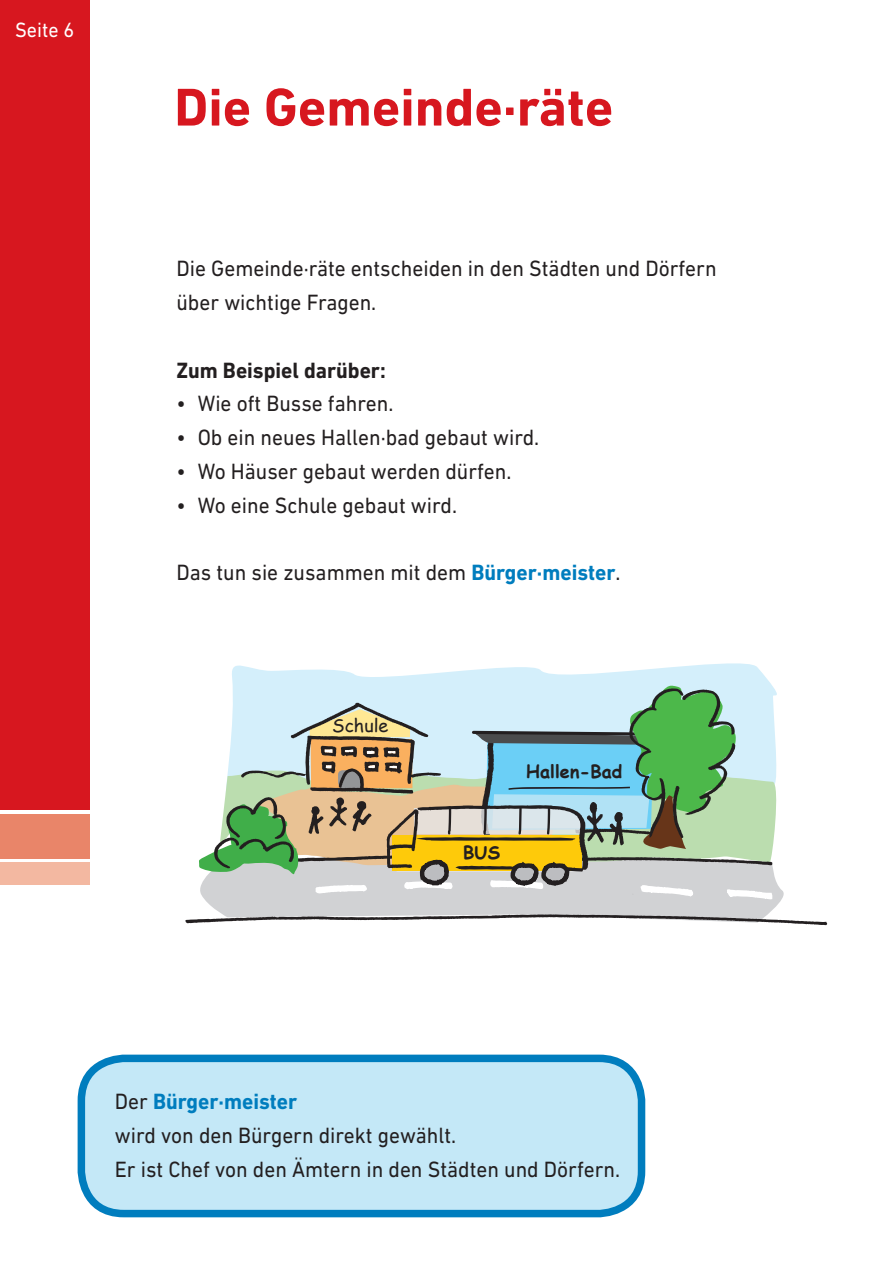
<style>
.page{position:relative;width:893px;height:1263px;background:#fff}
.page>*{position:absolute;margin:0;border:0;box-sizing:border-box;transform-origin:0 0}
.t1{font:700 54px "DIN Next LT Pro";color:#d7171f}
.t2{font:22.5px "DIN Next LT Pro";color:#231f20;scale:.95 1}
.t3{font:700 22.5px "DIN Next LT Pro";color:#231f20;scale:.95 1}
.t4{font:700 22.5px "DIN Next LT Pro";color:#007dbe;scale:.95 1}
.t5{font:21px "DIN Next LT Pro";color:#fff;scale:.95 1}
.t6{font:700 18px "Comic Sans MS";color:#231f20}
.t7{font:18px "Comic Sans MS";color:#231f20}
.s1{font-weight:700;color:#007dbe}
.s2{font-weight:400;color:#231f20}
</style>
<div class="page">
<div style="left:0;top:0;width:89px;height:810px;background:#d7171f"></div>
<div style="left:0;top:814px;width:89px;height:44px;background:#e98569"></div>
<div style="left:0;top:862px;width:89px;height:22px;background:#f3b8a1"></div>
<div style="left:81px;top:1058px;width:560px;height:155px;background:#c4e8f7;border-radius:43px"></div>
<div style="left:78px;top:1054px;width:567px;height:163px;border:8px solid #007dbe;border-radius:43px"></div>
<svg style="left:232px;top:663px;width:540px;height:23px;fill:#d4effb"></svg>
<svg style="left:185px;top:686px;width:642px;height:239px"></svg>
<p class="t5" style="left:15px;top:18px;width:64px">Seite 6</p>
<p class="t1" style="left:174px;top:76px;width:440px">Die Gemeinde∙räte</p>
<p class="t2" style="left:176px;top:256px;width:570px">Die Gemeinde∙räte entscheiden in den Städten und Dörfern</p>
<p class="t2" style="left:176px;top:289px;width:212px">über wichtige Fragen.</p>
<p class="t3" style="left:176px;top:357px;width:222px">Zum Beispiel darüber:</p>
<p class="t2" style="left:176px;top:391px;width:230px">• Wie oft Busse fahren.</p>
<p class="t2" style="left:176px;top:424px;width:383px">• Ob ein neues Hallen·bad gebaut wird.</p>
<p class="t2" style="left:176px;top:458px;width:354px">• Wo Häuser gebaut werden dürfen.</p>
<p class="t2" style="left:176px;top:492px;width:297px">• Wo eine Schule gebaut wird.</p>
<p class="t2" style="left:176px;top:559px;width:469px">Das tun sie zusammen mit dem <span class="s1">Bürger∙meister</span>.</p>
<p class="t7" style="left:332px;top:712px;width:58px">Schule</p>
<p class="t6" style="left:463px;top:839px;width:39px">BUS</p>
<p class="t6" style="left:526px;top:758px;width:98px">Hallen-Bad</p>
<p class="t4" style="left:115px;top:1088px;width:193px"><span class="s2">Der</span> Bürger∙meister</p>
<p class="t2" style="left:115px;top:1122px;width:361px">wird von den Bürgern direkt gewählt.</p>
<p class="t2" style="left:115px;top:1156px;width:533px">Er ist Chef von den Ämtern in den Städten und Dörfern.</p>
</div>
